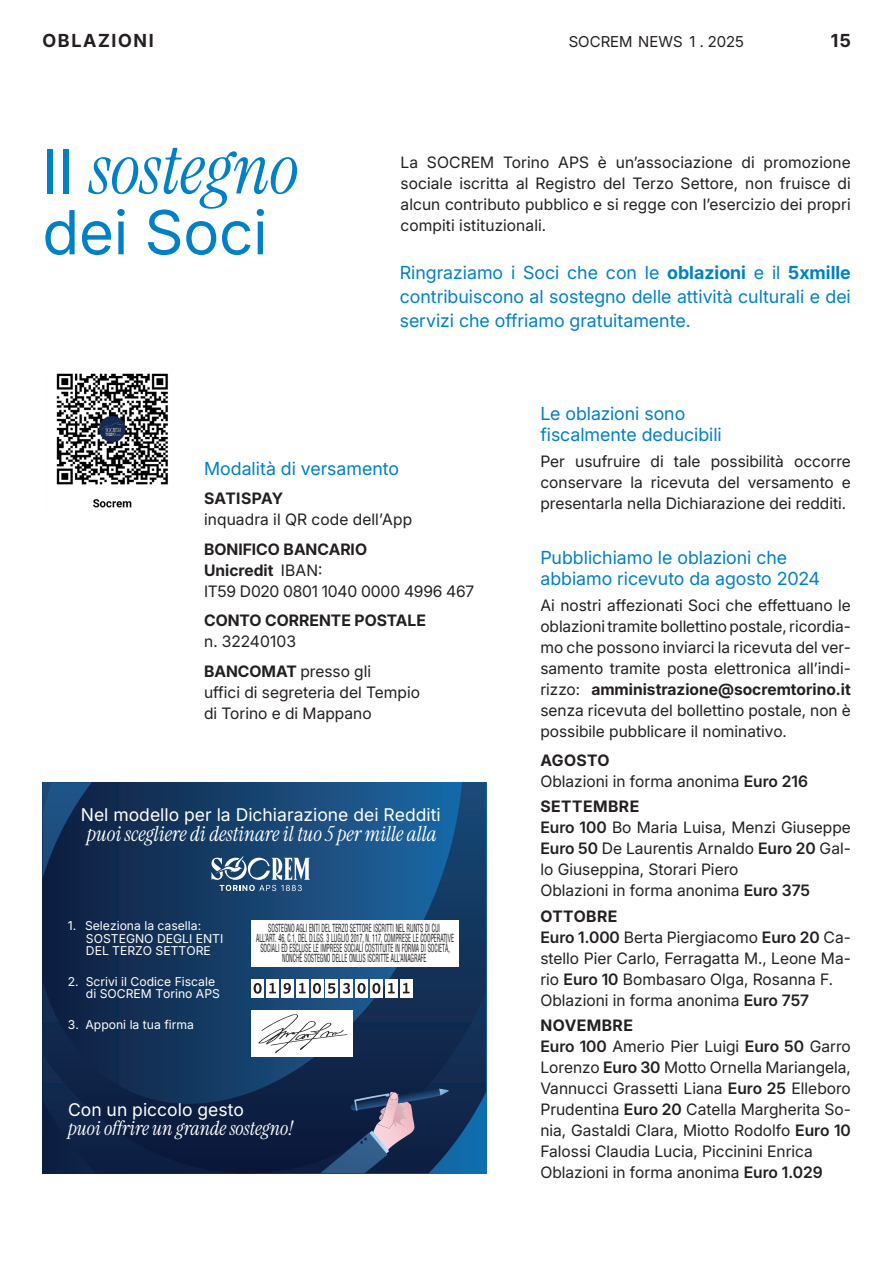
<style>
.page{position:relative;width:893px;height:1263px;background:#fff}
.page>*{position:absolute;margin:0;border:0;box-sizing:border-box;transform-origin:0 0}
.t1{font:italic 70.5px "Instrument Serif";color:#0080c5}
.t2{font:60.75px "Inter 18 pt";color:#0080c5}
.t3{font:italic 20.7px "Instrument Serif";color:#fff}
.t4{font:italic 19.65px "Instrument Serif";color:#fff}
.t5{font:18px/21px "Inter 18 pt";color:#0080c5}
.t6{font:700 18px "Inter 18 pt";letter-spacing:.09em;color:#231f20}
.t7{font:17.55px "Inter";color:#fff}
.t8{font:15.75px/21px "Inter 18 pt";color:#231f20}
.t9{font:700 15.75px "Inter 18 pt";color:#231f20}
.t10{font:15px "Inter 18 pt";color:#231f20}
.t11{font:12.15px/12.1px "Inter";color:#fff}
.t12{font:10.95px/10.1px "Arena Condensed";letter-spacing:-.01em;color:#231f20;text-align:center;scale:.54 1}
.s1{font-family:"Inter 18 pt";font-style:normal;font-size:60.75px}
.s2{font-weight:700}
.s3{font-weight:600}
</style>
<div class="page">
<img style="left:56px;top:373px;width:112px;height:135px">
<svg style="left:43px;top:782px;width:443px;height:391px;background:#13355e"></svg>
<div style="left:251px;top:920px;width:208px;height:46px;background:#fff"></div>
<div style="left:251px;top:979px;width:13px;height:18px;background:#fff"></div>
<div style="left:266px;top:979px;width:13px;height:18px;background:#fff"></div>
<div style="left:281px;top:979px;width:12px;height:18px;background:#fff"></div>
<div style="left:296px;top:979px;width:13px;height:18px;background:#fff"></div>
<div style="left:311px;top:979px;width:12px;height:18px;background:#fff"></div>
<div style="left:325px;top:979px;width:13px;height:18px;background:#fff"></div>
<div style="left:340px;top:979px;width:13px;height:18px;background:#fff"></div>
<div style="left:355px;top:979px;width:13px;height:18px;background:#fff"></div>
<div style="left:370px;top:979px;width:13px;height:18px;background:#fff"></div>
<div style="left:385px;top:979px;width:13px;height:18px;background:#fff"></div>
<div style="left:400px;top:979px;width:12px;height:18px;background:#fff"></div>
<svg style="left:254px;top:983px;width:8px;height:11px"></svg>
<svg style="left:269px;top:983px;width:7px;height:10px"></svg>
<svg style="left:284px;top:983px;width:7px;height:11px"></svg>
<svg style="left:299px;top:983px;width:7px;height:10px"></svg>
<svg style="left:313px;top:983px;width:8px;height:11px"></svg>
<svg style="left:328px;top:983px;width:7px;height:11px"></svg>
<svg style="left:343px;top:983px;width:7px;height:11px"></svg>
<svg style="left:358px;top:983px;width:8px;height:11px"></svg>
<svg style="left:372px;top:983px;width:8px;height:11px"></svg>
<svg style="left:388px;top:983px;width:7px;height:10px"></svg>
<svg style="left:403px;top:983px;width:7px;height:10px"></svg>
<div style="left:251px;top:1011px;width:102px;height:46px;background:#fff"></div>
<svg style="left:258px;top:1014px;width:90px;height:39px"></svg>
<img style="left:373px;top:1110px;width:42px;height:43px">
<img style="left:398px;top:1110px;width:10px;height:18px">
<img style="left:368px;top:1131px;width:21px;height:23px">
<img style="left:320px;top:1132px;width:68px;height:41px">
<svg style="left:360px;top:1137px;width:8px;height:7px"></svg>
<img style="left:351px;top:1088px;width:89px;height:22px">
<svg style="left:439px;top:1088px;width:11px;height:8px"></svg>
<img style="left:354px;top:1093px;width:23px;height:18px">
<img style="left:377px;top:1092px;width:21px;height:36px">
<img style="left:393px;top:1095px;width:6px;height:28px">
<svg style="left:379px;top:1092px;width:19px;height:28px"></svg>
<svg style="left:211px;top:856px;width:99px;height:35px"></svg>
<p class="t6" style="left:43px;top:27px;width:113px">OBLAZIONI</p>
<p class="t10" style="left:569px;top:31px;width:177px">SOCREM NEWS 1 . 2025</p>
<p class="t6" style="left:831px;top:27px;width:22px">15</p>
<h1 class="t1" style="left:43px;top:124px;width:257px"><span class="s1">Il</span> sostegno</h1>
<h2 class="t2" style="left:43px;top:187px;width:226px">dei Soci</h2>
<p class="t8" style="left:401px;top:152px;width:452px;text-align:justify">La SOCREM Torino APS è un’associazione di promozione sociale iscritta al Registro del Terzo Settore, non fruisce di alcun contributo pubblico e si regge con l’esercizio dei propri compiti istituzionali.</p>
<p class="t5" style="left:400px;top:259px;width:453px;line-height:24px;text-align:justify">Ringraziamo i Soci che con le <span class="s2">oblazioni</span> e il <span class="s2">5xmille </span>contribuiscono al sostegno delle attività culturali e dei servizi che offriamo gratuitamente.</p>
<p class="t5" style="left:204px;top:457px;width:196px">Modalità di versamento</p>
<p class="t9" style="left:204px;top:487px;width:81px">SATISPAY</p>
<p class="t8" style="left:204px;top:509px;width:210px">inquadra il QR code dell’App</p>
<p class="t8" style="left:204px;top:538px;width:272px"><span class="s2">BONIFICO BANCARIO<br>Unicredit</span> IBAN:<br>IT59 D020 0801 1040 0000 4996 467</p>
<p class="t9" style="left:204px;top:609px;width:223px">CONTO CORRENTE POSTALE</p>
<p class="t8" style="left:204px;top:626px;width:169px;line-height:29.5px">n. 32240103<br><span class="s2">BANCOMAT</span> presso gli</p>
<p class="t8" style="left:204px;top:681px;width:217px">uffici di segreteria del Tempio di Torino e di Mappano</p>
<p class="t7" style="left:81px;top:805px;width:361px">Nel modello per la Dichiarazione dei Redditi</p>
<h3 class="t3" style="left:87px;top:820px;width:351px">puoi scegliere di destinare il tuo 5 per mille alla</h3>
<p class="t11" style="left:86px;top:920px;width:139px;text-indent:-18px">1. Seleziona la casella:<br>SOSTEGNO DEGLI ENTI<br>DEL TERZO SETTORE</p>
<p class="t12" style="left:256px;top:923px;width:368px">SOSTEGNO AGLI ENTI DEL TERZO SETTORE ISCRITTI NEL RUNTS DI CUI<br>ALL’ART. 46, C.1, DEL D.LGS. 3 LUGLIO 2017, N. 117, COMPRESE LE COOPERATIVE SOCIALI ED ESCLUSE LE IMPRESE SOCIALI COSTITUITE IN FORMA DI SOCIETÀ, NONCHÉ SOSTEGNO DELLE ONLUS ISCRITTE ALL’ANAGRAFE</p>
<p class="t11" style="left:86px;top:975px;width:136px;text-indent:-18px">2. Scrivi il Codice Fiscale di SOCREM Torino APS</p>
<p class="t11" style="left:68px;top:1019px;width:128px">3. Apponi la tua firma</p>
<p class="t7" style="left:68px;top:1100px;width:177px">Con un piccolo gesto</p>
<p class="t4" style="left:68px;top:1115px;width:227px">puoi offrire un grande sostegno!</p>
<p class="t5" style="left:540px;top:403px;width:183px">Le oblazioni sono fiscalmente deducibili</p>
<p class="t8" style="left:540px;top:450px;width:312px;text-align:justify">Per usufruire di tale possibilità occorre conservare la ricevuta del versamento e presentarla nella Dichiarazione dei redditi.</p>
<p class="t5" style="left:540px;top:547px;width:281px">Pubblichiamo le oblazioni che abbiamo ricevuto da agosto 2024</p>
<p class="t8" style="left:540px;top:594px;width:312px;text-align:justify">Ai nostri affezionati Soci che effettuano le oblazioni tramite bollettino postale, ricordia&shy;mo che possono inviarci la ricevuta del ver&shy;samento tramite posta elettronica all’indi&shy;rizzo: <span class="s2">amministrazione@socremtorino.it </span>senza ricevuta del bollettino postale, non è possibile pubblicare il nominativo.</p>
<p class="t8" style="left:540px;top:749px;width:269px"><span class="s2">AGOSTO<br></span>Oblazioni in forma anonima <span class="s3">Euro 216</span></p>
<p class="t8" style="left:540px;top:796px;width:312px"><span class="s2">SETTEMBRE<br></span><span class="s3">Euro 100</span> Bo Maria Luisa, Menzi Giuseppe<br><span class="s3">Euro 50</span> De Laurentis Arnaldo <span class="s3">Euro 20</span> Gal&shy;lo Giuseppina, Storari Piero<br>Oblazioni in forma anonima <span class="s3">Euro 375</span></p>
<p class="t8" style="left:540px;top:905px;width:312px"><span class="s2">OTTOBRE<br></span><span class="s3">Euro 1.000</span> Berta Piergiacomo <span class="s3">Euro 20</span> Ca&shy;stello Pier Carlo, Ferragatta M., Leone Ma&shy;rio <span class="s3">Euro 10</span> Bombasaro Olga, Rosanna F.<br>Oblazioni in forma anonima <span class="s3">Euro 757</span></p>
<p class="t8" style="left:540px;top:1014px;width:312px"><span class="s2">NOVEMBRE<br></span><span class="s3">Euro 100</span> Amerio Pier Luigi <span class="s3">Euro 50</span> Garro Lorenzo <span class="s3">Euro 30</span> Motto Ornella Mariangela, Vannucci Grassetti Liana <span class="s3">Euro 25</span> Elleboro Prudentina <span class="s3">Euro 20</span> Catella Margherita So&shy;nia, Gastaldi Clara, Miotto Rodolfo <span class="s3">Euro 10<br></span>Falossi Claudia Lucia, Piccinini Enrica Oblazioni in forma anonima <span class="s3">Euro 1.029</span></p>
</div>
